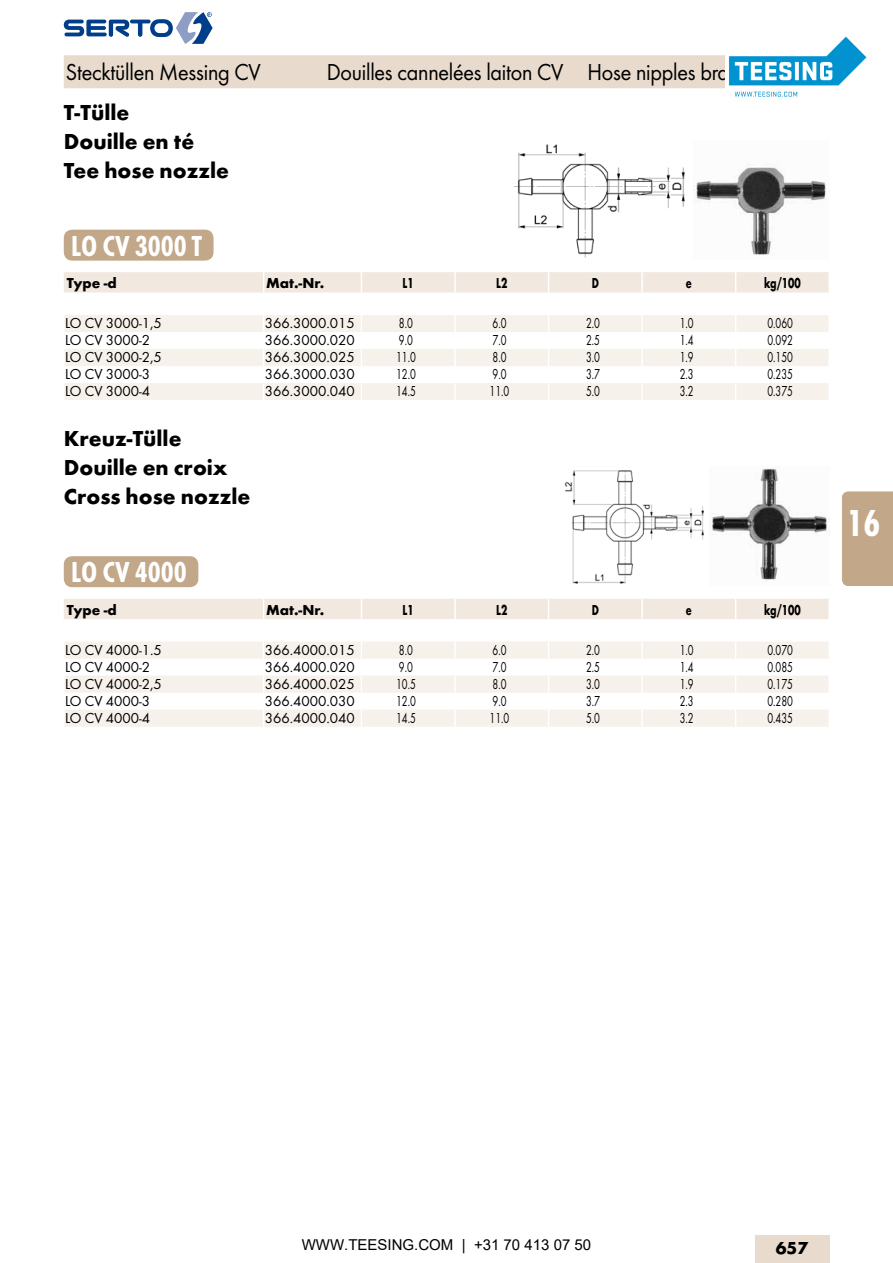
<style>
.page{position:relative;width:893px;height:1263px;background:#fff}
.page>*{position:absolute;margin:0;border:0;box-sizing:border-box;transform-origin:0 0}
.t1{font:700 39px "Futura Con";color:#fff}
.t2{font:700 30px "Futura Con";color:#fff}
.t3{font:24px "Futura Boo";letter-spacing:-.01em;color:#000;scale:.94 1}
.t4{font:700 22.5px/28.8px "Futura";color:#000}
.t5{font:700 18px "Futura";color:#000}
.t6{font:15px "Futura Boo";color:#000}
.t7{font:15px "Futura Boo";color:#000;scale:.7 1}
.t8{font:700 15px "Futura";color:#000}
.t9{font:15px "Arial";color:#000}
.t10{font:700 15px "Futura";color:#000;scale:.7 1}
</style>
<div class="page">
<svg style="left:64px;top:12px;width:149px;height:32px"></svg>
<div style="left:63px;top:55px;width:662px;height:34px;background:#e8dbcd"></div>
<svg style="left:63px;top:229px;width:766px;height:171px"></svg>
<hr style="left:828px;top:272px;width:2px;height:21px;background:#fff">
<img style="left:510px;top:144px;width:179px;height:115px">
<img style="left:693px;top:165px;width:136px;height:94px">
<div style="left:64px;top:230px;width:150px;height:31px;background:#c2a789;border-radius:9px"></div>
<div style="left:755px;top:1235px;width:74px;height:28px;background:#e8dbcd"></div>
<svg style="left:63px;top:468px;width:830px;height:259px"></svg>
<img style="left:728px;top:36px;width:139px;height:61px">
<h3 class="t3" style="left:66px;top:57px;width:209px">Stecktüllen Messing CV</h3>
<h3 class="t3" style="left:327px;top:57px;width:479px">Douilles cannelées laiton CV Hose nipples brass CV</h3>
<h3 class="t4" style="left:64px;top:98px;width:167px">T-Tülle<br>Douille en té<br>Tee hose nozzle</h3>
<h2 class="t2" style="left:71px;top:228px;width:132px">LO CV 3000 T</h2>
<p class="t8" style="left:67px;top:274px;width:51px">Type -d</p>
<p class="t8" style="left:266px;top:274px;width:60px">Mat.-Nr.</p>
<p class="t10" style="left:403px;top:274px;width:18px">L1</p>
<p class="t10" style="left:496px;top:274px;width:18px">L2</p>
<p class="t10" style="left:592px;top:274px;width:12px">D</p>
<p class="t10" style="left:686px;top:274px;width:10px">e</p>
<p class="t10" style="left:764px;top:274px;width:54px">kg/100</p>
<p class="t6" style="left:65px;top:314px;width:98px">LO CV 3000-1,5</p>
<p class="t6" style="left:265px;top:314px;width:91px">366.3000.015</p>
<p class="t7" style="left:399px;top:314px;width:21px">8.0</p>
<p class="t7" style="left:493px;top:314px;width:21px">6.0</p>
<p class="t7" style="left:586px;top:314px;width:21px">2.0</p>
<p class="t7" style="left:680px;top:314px;width:21px">1.0</p>
<p class="t7" style="left:767px;top:314px;width:38px">0.060</p>
<p class="t6" style="left:65px;top:331px;width:86px">LO CV 3000-2</p>
<p class="t6" style="left:265px;top:331px;width:91px">366.3000.020</p>
<p class="t7" style="left:399px;top:331px;width:21px">9.0</p>
<p class="t7" style="left:493px;top:331px;width:21px">7.0</p>
<p class="t7" style="left:586px;top:331px;width:21px">2.5</p>
<p class="t7" style="left:680px;top:331px;width:21px">1.4</p>
<p class="t7" style="left:767px;top:331px;width:38px">0.092</p>
<p class="t6" style="left:65px;top:348px;width:98px">LO CV 3000-2,5</p>
<p class="t6" style="left:265px;top:348px;width:91px">366.3000.025</p>
<p class="t7" style="left:396px;top:348px;width:30px">11.0</p>
<p class="t7" style="left:492px;top:348px;width:21px">8.0</p>
<p class="t7" style="left:586px;top:348px;width:21px">3.0</p>
<p class="t7" style="left:680px;top:348px;width:21px">1.9</p>
<p class="t7" style="left:767px;top:348px;width:38px">0.150</p>
<p class="t6" style="left:65px;top:365px;width:86px">LO CV 3000-3</p>
<p class="t6" style="left:265px;top:365px;width:91px">366.3000.030</p>
<p class="t7" style="left:396px;top:365px;width:30px">12.0</p>
<p class="t7" style="left:492px;top:365px;width:21px">9.0</p>
<p class="t7" style="left:586px;top:365px;width:21px">3.7</p>
<p class="t7" style="left:680px;top:365px;width:21px">2.3</p>
<p class="t7" style="left:767px;top:365px;width:38px">0.235</p>
<p class="t6" style="left:65px;top:382px;width:86px">LO CV 3000-4</p>
<p class="t6" style="left:265px;top:382px;width:91px">366.3000.040</p>
<p class="t7" style="left:396px;top:382px;width:30px">14.5</p>
<p class="t7" style="left:490px;top:382px;width:30px">11.0</p>
<p class="t7" style="left:586px;top:382px;width:21px">5.0</p>
<p class="t7" style="left:680px;top:382px;width:21px">3.2</p>
<p class="t7" style="left:767px;top:382px;width:38px">0.375</p>
<h3 class="t4" style="left:64px;top:424px;width:188px">Kreuz-Tülle<br>Douille en croix<br>Cross hose nozzle</h3>
<h2 class="t2" style="left:71px;top:555px;width:117px">LO CV 4000</h2>
<p class="t8" style="left:67px;top:600px;width:51px">Type -d</p>
<p class="t8" style="left:266px;top:600px;width:60px">Mat.-Nr.</p>
<p class="t10" style="left:403px;top:600px;width:18px">L1</p>
<p class="t10" style="left:496px;top:600px;width:18px">L2</p>
<p class="t10" style="left:592px;top:600px;width:12px">D</p>
<p class="t10" style="left:686px;top:600px;width:10px">e</p>
<p class="t10" style="left:764px;top:600px;width:54px">kg/100</p>
<p class="t6" style="left:65px;top:641px;width:98px">LO CV 4000-1.5</p>
<p class="t6" style="left:265px;top:641px;width:91px">366.4000.015</p>
<p class="t7" style="left:399px;top:641px;width:21px">8.0</p>
<p class="t7" style="left:493px;top:641px;width:21px">6.0</p>
<p class="t7" style="left:586px;top:641px;width:21px">2.0</p>
<p class="t7" style="left:680px;top:641px;width:21px">1.0</p>
<p class="t7" style="left:767px;top:641px;width:38px">0.070</p>
<p class="t6" style="left:65px;top:658px;width:86px">LO CV 4000-2</p>
<p class="t6" style="left:265px;top:658px;width:91px">366.4000.020</p>
<p class="t7" style="left:399px;top:658px;width:21px">9.0</p>
<p class="t7" style="left:493px;top:658px;width:21px">7.0</p>
<p class="t7" style="left:586px;top:658px;width:21px">2.5</p>
<p class="t7" style="left:680px;top:658px;width:21px">1.4</p>
<p class="t7" style="left:767px;top:658px;width:38px">0.085</p>
<p class="t6" style="left:65px;top:675px;width:98px">LO CV 4000-2,5</p>
<p class="t6" style="left:265px;top:675px;width:91px">366.4000.025</p>
<p class="t7" style="left:396px;top:675px;width:30px">10.5</p>
<p class="t7" style="left:492px;top:675px;width:21px">8.0</p>
<p class="t7" style="left:586px;top:675px;width:21px">3.0</p>
<p class="t7" style="left:680px;top:675px;width:21px">1.9</p>
<p class="t7" style="left:767px;top:675px;width:38px">0.175</p>
<p class="t6" style="left:65px;top:692px;width:86px">LO CV 4000-3</p>
<p class="t6" style="left:265px;top:692px;width:91px">366.4000.030</p>
<p class="t7" style="left:396px;top:692px;width:30px">12.0</p>
<p class="t7" style="left:492px;top:692px;width:21px">9.0</p>
<p class="t7" style="left:586px;top:692px;width:21px">3.7</p>
<p class="t7" style="left:680px;top:692px;width:21px">2.3</p>
<p class="t7" style="left:767px;top:692px;width:38px">0.280</p>
<p class="t6" style="left:65px;top:709px;width:86px">LO CV 4000-4</p>
<p class="t6" style="left:265px;top:709px;width:91px">366.4000.040</p>
<p class="t7" style="left:396px;top:709px;width:30px">14.5</p>
<p class="t7" style="left:490px;top:709px;width:30px">11.0</p>
<p class="t7" style="left:586px;top:709px;width:21px">5.0</p>
<p class="t7" style="left:680px;top:709px;width:21px">3.2</p>
<p class="t7" style="left:767px;top:709px;width:38px">0.435</p>
<h1 class="t1" style="left:847px;top:500px;width:35px">16</h1>
<p class="t9" style="left:302px;top:1235px;width:291px">WWW.TEESING.COM | +31 70 413 07 50</p>
<p class="t5" style="left:776px;top:1237px;width:34px">657</p>
</div>
